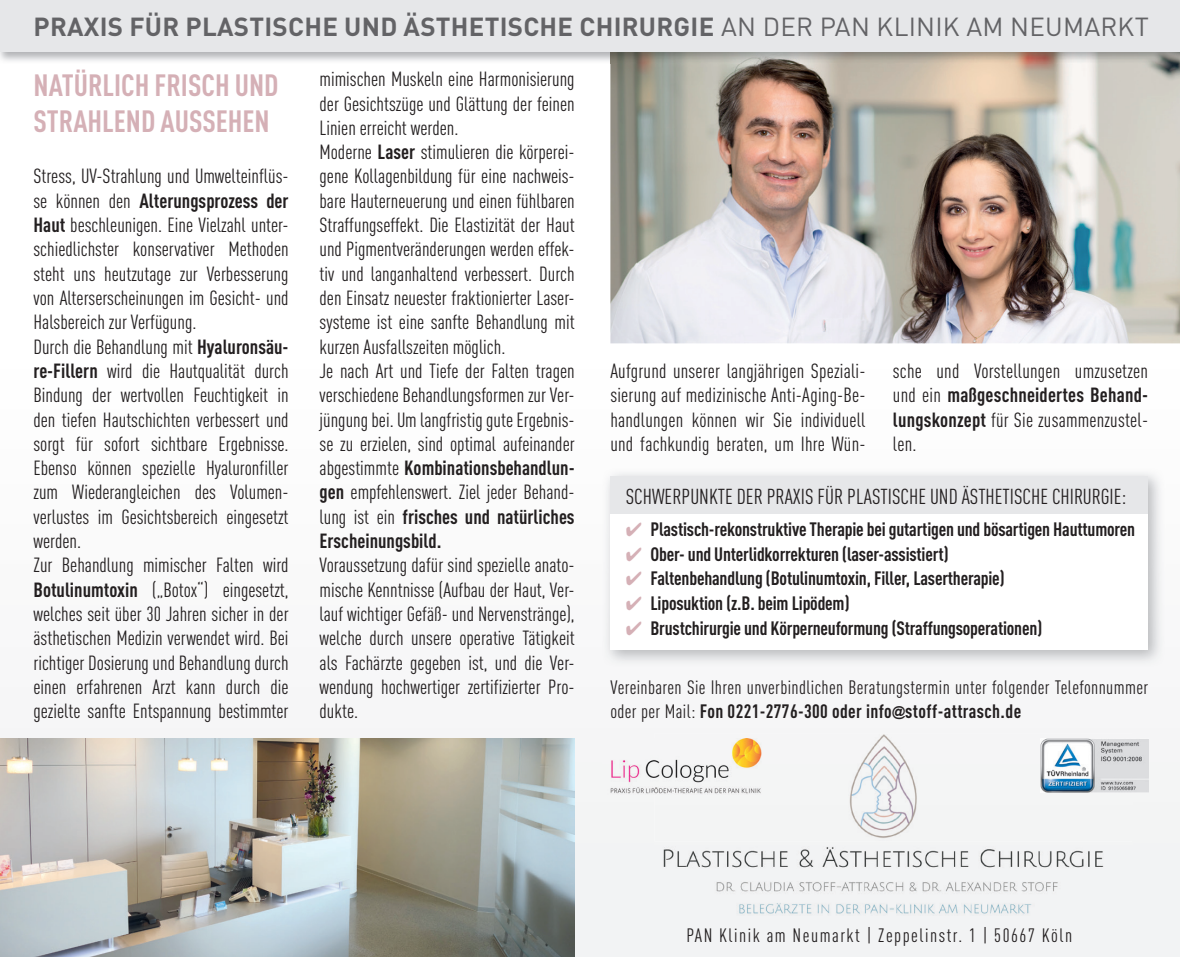
<style>
.page{position:relative;width:1180px;height:957px;background:#fff}
.page>*{position:absolute;margin:0;border:0;box-sizing:border-box;transform-origin:0 0}
.t1{font:700 condensed 30.38px/36px "DIN Pro";color:#d5b0b6}
.t2{font:700 25.88px "DIN Pro";letter-spacing:.01em;color:#636366}
.t3{font:condensed 21.38px "DIN Pro";color:#231f20}
.t4{font:condensed 20.25px/24.3px "DIN Pro";color:#231f20;text-align:justify}
.t5{font:700 condensed 19.12px "DIN Pro";letter-spacing:-.01em;color:#231f20}
.t6{font:condensed 19.12px/24.3px "DIN Pro";letter-spacing:.02em;color:#231f20}
.t7{font:condensed 19.12px "DIN Pro";letter-spacing:.08em;color:#231f20}
.s1{font-weight:400}
.s2{font-weight:700}
.s3{color:#d5b0b6}
.s4{font-family:"Arial";font-weight:700;font-stretch:normal;font-size:13.5px}
</style>
<div class="page">
<svg style="left:575px;top:343px;width:605px;height:614px"></svg>
<img style="left:610px;top:64px;width:570px;height:279px">
<img style="left:0;top:51px;width:1180px;height:13px">
<div style="left:0;top:0;width:1180px;height:51px;background:#e6e7e9"></div>
<img style="left:0;top:738px;width:575px;height:219px">
<img style="left:602px;top:468px;width:563px;height:199px">
<div style="left:610px;top:476px;width:538px;height:174px;background:#fff"></div>
<div style="left:610px;top:476px;width:538px;height:37px;background:#e6e7e9"></div>
<img style="left:654px;top:843px;width:478px;height:74px">
<div style="left:654px;top:733px;width:478px;height:108px;background:#f4f5f5"></div>
<img style="left:602px;top:738px;width:162px;height:56px">
<img style="left:1041px;top:738px;width:107px;height:54px">
<p class="t2" style="left:34px;top:5px;width:1117px">PRAXIS FÜR PLASTISCHE UND ÄSTHETISCHE CHIRURGIE <span class="s1">AN DER PAN KLINIK AM NEUMARKT</span></p>
<h1 class="t1" style="left:34px;top:65px;width:247px">NATÜRLICH FRISCH UND<br>STRAHLEND AUSSEHEN</h1>
<p class="t4" style="left:33px;top:163px;width:257px;text-align:left">Stress, UV-Strahlung und Umwelteinflüs&shy;se können den <span class="s2">Alterungsprozess der Haut</span> beschleunigen. Eine Vielzahl unter&shy;schiedlichster konservativer Methoden steht uns heutzutage zur Verbesserung von Alterserscheinungen im Gesicht- und Halsbereich zur Verfügung.<br>Durch die Behandlung mit <span class="s2">Hyaluronsäu&shy;re-Fillern</span> wird die Hautqualität durch Bindung der wertvollen Feuchtigkeit in den tiefen Hautschichten verbessert und sorgt für sofort sichtbare Ergebnisse.<br>Ebenso können spezielle Hyaluronfiller zum Wiederangleichen des Volumen&shy;verlustes im Gesichtsbereich eingesetzt werden.<br>Zur Behandlung mimischer Falten wird <span class="s2">Botulinumtoxin</span> („Botox“) eingesetzt, welches seit über 30 Jahren sicher in der ästhetischen Medizin verwendet wird. Bei richtiger Dosierung und Behandlung durch einen erfahrenen Arzt kann durch die gezielte sanfte Entspannung bestimmter</p>
<p class="t4" style="left:320px;top:65px;width:257px;text-align:left">mimischen Muskeln eine Harmonisierung der Gesichtszüge und Glättung der feinen Linien erreicht werden.<br>Moderne <span class="s2">Laser</span> stimulieren die körperei&shy;gene Kollagenbildung für eine nachweis&shy;bare Hauterneuerung und einen fühlbaren Straffungseffekt. Die Elastizität der Haut und Pigmentveränderungen werden effek&shy;tiv und langanhaltend verbessert. Durch den Einsatz neuester fraktionierter Laser&shy;systeme ist eine sanfte Behandlung mit kurzen Ausfallszeiten möglich.<br>Je nach Art und Tiefe der Falten tragen verschiedene Behandlungsformen zur Ver&shy;jüngung bei. Um langfristig gute Ergebnis&shy;se zu erzielen, sind optimal aufeinander abgestimmte <span class="s2">Kombinationsbehandlun&shy;gen</span> empfehlenswert. Ziel jeder Behand&shy;lung ist ein <span class="s2">frisches und natürliches Erscheinungsbild.</span></p>
<p class="t4" style="left:320px;top:551px;width:257px">Voraussetzung dafür sind spezielle anato&shy;mische Kenntnisse (Aufbau der Haut, Ver&shy;lauf wichtiger Gefäß- und Nervenstränge), welche durch unsere operative Tätigkeit als Fachärzte gegeben ist, und die Ver&shy;wendung hochwertiger zertifizierter Pro&shy;dukte.</p>
<p class="t4" style="left:610px;top:357px;width:257px">Aufgrund unserer langjährigen Speziali&shy;sierung auf medizinische Anti-Aging-Be&shy;handlungen können wir Sie individuell und fachkundig beraten, um Ihre Wün-</p>
<p class="t4" style="left:893px;top:357px;width:257px">sche und Vorstellungen umzusetzen und ein <span class="s2">maßgeschneidertes Behand&shy;lungskonzept</span> für Sie zusammenzustel&shy;len.</p>
<p class="t3" style="left:626px;top:481px;width:502px">SCHWERPUNKTE DER PRAXIS FÜR PLASTISCHE UND ÄSTHETISCHE CHIRURGIE:</p>
<p class="t5" style="left:626px;top:514px;width:511px"><span class="s3">✔</span> Plastisch-rekonstruktive Therapie bei gutartigen und bösartigen Hauttumoren</p>
<p class="t5" style="left:626px;top:539px;width:324px"><span class="s3">✔</span> Ober- und Unterlidkorrekturen (laser-assistiert)</p>
<p class="t5" style="left:626px;top:564px;width:380px"><span class="s3">✔</span> Faltenbehandlung (Botulinumtoxin, Filler, Lasertherapie)</p>
<p class="t5" style="left:626px;top:589px;width:225px"><span class="s3">✔</span> Liposuktion (z.B. beim Lipödem)</p>
<p class="t5" style="left:626px;top:613px;width:418px"><span class="s3">✔</span> Brustchirurgie und Körperneuformung (Straffungsoperationen)</p>
<p class="t6" style="left:610px;top:673px;width:539px">Vereinbaren Sie Ihren unverbindlichen Beratungstermin unter folgender Telefonnummer oder per Mail: <span class="s2">Fon 0221-2776-300 oder info</span><span class="s4">@</span><span class="s2">stoff-attrasch.de</span></p>
<p class="t7" style="left:686px;top:921px;width:387px">PAN Klinik am Neumarkt | Zeppelinstr. 1 | 50667 Köln</p>
</div>
